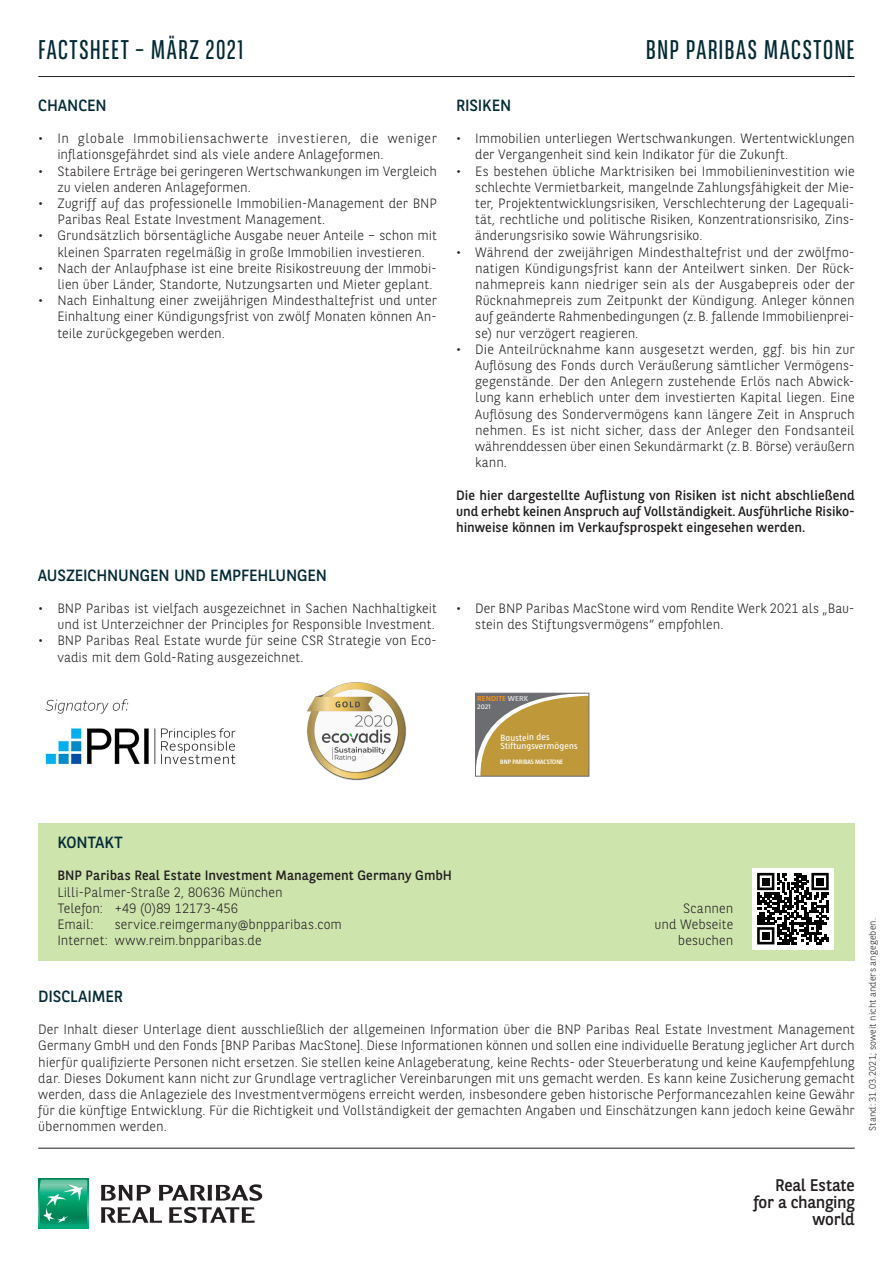
<style>
.page{position:relative;width:893px;height:1263px;background:#fff}
.page>*{position:absolute;margin:0;border:0;box-sizing:border-box;transform-origin:0 0}
.t1{font:27px "BNPP Sans Condensed";letter-spacing:.05em;color:#032b36}
.t2{font:16.8px/16.8px "BNPP Sans";letter-spacing:-.015em;color:#231f20;text-align:right}
.t3{font:16.2px "BNPP Sans";letter-spacing:-.01em;color:#032b36}
.t4{font:300 13.5px/16.2px "BNPP Sans";letter-spacing:.005em;color:#231f20}
.t5{font:13.5px/16.2px "BNPP Sans";letter-spacing:.005em;color:#231f20;text-align:justify}
.t6{font:300 13.5px/16.2px "BNPP Sans";letter-spacing:.03em;color:#231f20}
.t7{font:300 9.45px "BNPP Sans";letter-spacing:.025em;color:#231f20}
.t8{font:9.3px/8.9px "Taz";letter-spacing:.01em;color:#fff;scale:1.04 1}
.t9{font:600 7.5px "Taz";color:#f7931d;scale:1.19 1}
.t10{font:7.05px "Taz";color:#fff}
.t11{font:600 6.45px "Taz";color:#fff}
.s1{color:#d1d2d4}
</style>
<div class="page">
<div style="left:38px;top:1179px;width:50px;height:50px;background:#00ab79"></div>
<svg style="left:39px;top:1179px;width:48px;height:46px"></svg>
<svg style="left:101px;top:1185px;width:50px;height:15px"></svg>
<svg style="left:159px;top:1184px;width:103px;height:17px"></svg>
<svg style="left:101px;top:1207px;width:61px;height:16px"></svg>
<svg style="left:169px;top:1207px;width:86px;height:16px"></svg>
<hr style="left:38px;top:1148px;width:817px;height:1px;background:#231f20">
<hr style="left:38px;top:76px;width:817px;height:1px;background:#231f20">
<div style="left:38px;top:824px;width:817px;height:137px;background:#cee4ad"></div>
<img style="left:45px;top:699px;width:191px;height:66px">
<img style="left:307px;top:682px;width:99px;height:98px">
<div style="left:752px;top:868px;width:82px;height:81px;background:#fff"></div>
<svg style="left:757px;top:873px;width:72px;height:71px"></svg>
<div style="left:762px;top:878px;width:7px;height:7px;background:#000001"></div>
<div style="left:816px;top:878px;width:8px;height:7px;background:#000001"></div>
<div style="left:762px;top:932px;width:7px;height:7px;background:#000001"></div>
<svg style="left:475px;top:693px;width:114px;height:83px;background:#b39750"></svg>
<h1 class="t1" style="left:38px;top:32px;width:206px">FACTSHEET – MÄRZ 2021</h1>
<h1 class="t1" style="left:646px;top:32px;width:210px">BNP PARIBAS MACSTONE</h1>
<p class="t3" style="left:38px;top:94px;width:70px">CHANCEN</p>
<p class="t6" style="left:57px;top:130px;width:381px;text-indent:-19px">• In globale Immobiliensachwerte investieren, die weniger inflationsgefährdet sind als viele andere Anlageformen.</p>
<p class="t4" style="left:57px;top:162px;width:381px;text-indent:-19px">• Stabilere Erträge bei geringeren Wertschwankungen im Vergleich zu vielen anderen Anlageformen.</p>
<p class="t4" style="left:57px;top:194px;width:381px;text-indent:-19px">• Zugriff auf das professionelle Immobilien-Management der BNP<br>Paribas Real Estate Investment Management.</p>
<p class="t4" style="left:38px;top:227px;width:400px;text-align:center">• Grundsätzlich börsentägliche Ausgabe neuer Anteile – schon mit kleinen Sparraten regelmäßig in große Immobilien investieren.</p>
<p class="t4" style="left:57px;top:259px;width:381px;text-indent:-19px">• Nach der Anlaufphase ist eine breite Risikostreuung der Immobi&shy;lien über Länder, Standorte, Nutzungsarten und Mieter geplant.</p>
<p class="t4" style="left:57px;top:292px;width:381px;text-align:justify;text-indent:-19px">• Nach Einhaltung einer zweijährigen Mindesthaltefrist und unter Einhaltung einer Kündigungsfrist von zwölf Monaten können An&shy;teile zurückgegeben werden.</p>
<p class="t3" style="left:38px;top:564px;width:290px">AUSZEICHNUNGEN UND EMPFEHLUNGEN</p>
<p class="t4" style="left:38px;top:599px;width:400px;text-align:right">• BNP Paribas ist vielfach ausgezeichnet in Sachen Nachhaltigkeit und ist Unterzeichner der Principles for Responsible Investment.</p>
<p class="t4" style="left:57px;top:632px;width:381px;text-indent:-19px">• BNP Paribas Real Estate wurde für seine CSR Strategie von Eco&shy;vadis mit dem Gold-Rating ausgezeichnet.</p>
<p class="t3" style="left:456px;top:94px;width:57px">RISIKEN</p>
<p class="t4" style="left:475px;top:130px;width:381px;text-indent:-19px">• Immobilien unterliegen Wertschwankungen. Wertentwicklungen der Vergangenheit sind kein Indikator für die Zukunft.</p>
<p class="t4" style="left:475px;top:162px;width:381px;text-align:justify;text-indent:-19px">• Es bestehen übliche Marktrisiken bei Immobilieninvestition wie schlechte Vermietbarkeit, mangelnde Zahlungsfähigkeit der Mie&shy;ter, Projektentwicklungsrisiken, Verschlechterung der Lagequali&shy;tät, rechtliche und politische Risiken, Konzentrationsrisiko, Zins&shy;änderungsrisiko sowie Währungsrisiko.</p>
<p class="t4" style="left:475px;top:243px;width:381px;text-align:justify;text-indent:-19px">• Während der zweijährigen Mindesthaltefrist und der zwölfmo&shy;natigen Kündigungsfrist kann der Anteilwert sinken. Der Rück&shy;nahmepreis kann niedriger sein als der Ausgabepreis oder der Rücknahmepreis zum Zeitpunkt der Kündigung. Anleger können auf geänderte Rahmenbedingungen (z.B. fallende Immobilienprei&shy;se) nur verzögert reagieren.</p>
<p class="t4" style="left:475px;top:340px;width:381px;text-align:justify;text-indent:-19px">• Die Anteilrücknahme kann ausgesetzt werden, ggf. bis hin zur Auflösung des Fonds durch Veräußerung sämtlicher Vermögens&shy;gegenstände. Der den Anlegern zustehende Erlös nach Abwick&shy;lung kann erheblich unter dem investierten Kapital liegen. Eine Auflösung des Sondervermögens kann längere Zeit in Anspruch nehmen. Es ist nicht sicher, dass der Anleger den Fondsanteil währenddessen über einen Sekundärmarkt (z.B. Börse) veräußern kann.</p>
<p class="t5" style="left:456px;top:486px;width:400px">Die hier dargestellte Auflistung von Risiken ist nicht abschließend und erhebt keinen Anspruch auf Vollständigkeit. Ausführliche Risiko&shy;hinweise können im Verkaufsprospekt eingesehen werden.</p>
<p class="t4" style="left:475px;top:599px;width:381px;text-indent:-19px">• Der BNP Paribas MacStone wird vom Rendite Werk 2021 als „Bau&shy;stein des Stiftungsvermögens” empfohlen.</p>
<p class="t9" style="left:477px;top:695px;width:44px">RENDITE <span class="s1">WERK</span></p>
<p class="t10" style="left:477px;top:702px;width:15px">2021</p>
<p class="t8" style="left:500px;top:733px;width:76px">Baustein des<br>Stiftungsvermögens</p>
<p class="t11" style="left:500px;top:758px;width:64px">BNP PARIBAS MACSTONE</p>
<p class="t3" style="left:57px;top:831px;width:67px">KONTAKT</p>
<p class="t5" style="left:57px;top:867px;width:396px">BNP Paribas Real Estate Investment Management Germany GmbH</p>
<p class="t4" style="left:57px;top:883px;width:227px">Lilli-Palmer-Straße 2, 80636 München<br>Telefon: +49 (0)89 12173-456<br>Email:</p>
<p class="t4" style="left:57px;top:915px;width:286px;text-indent:57px">service.reimgermany@bnpparibas.com<br>Internet: www.reim.bnpparibas.de</p>
<p class="t4" style="left:654px;top:899px;width:80px;text-align:right">Scannen<br>und Webseite besuchen</p>
<p class="t3" style="left:38px;top:985px;width:86px">DISCLAIMER</p>
<p class="t4" style="left:38px;top:1021px;width:818px;text-align:justify">Der Inhalt dieser Unterlage dient ausschließlich der allgemeinen Information über die BNP Paribas Real Estate Investment Management Germany GmbH und den Fonds [BNP Paribas MacStone]. Diese Informationen können und sollen eine individuelle Beratung jeglicher Art durch hierfür qualifizierte Personen nicht ersetzen. Sie stellen keine Anlageberatung, keine Rechts- oder Steuerberatung und keine Kaufempfehlung dar. Dieses Dokument kann nicht zur Grundlage vertraglicher Vereinbarungen mit uns gemacht werden. Es kann keine Zusicherung gemacht werden, dass die Anlageziele des Investmentvermögens erreicht werden, insbesondere geben historische Performancezahlen keine Gewähr für die künftige Entwicklung. Für die Richtigkeit und Vollständigkeit der gemachten Angaben und Einschätzungen kann jedoch keine Gewähr übernommen werden.</p>
<p class="t7" style="left:866px;top:1131px;width:215px;rotate:-90deg">Stand: 31.03.2021; soweit nicht anders angegeben.</p>
<p class="t2" style="left:753px;top:1176px;width:103px">Real Estate for a changing world</p>
</div>
